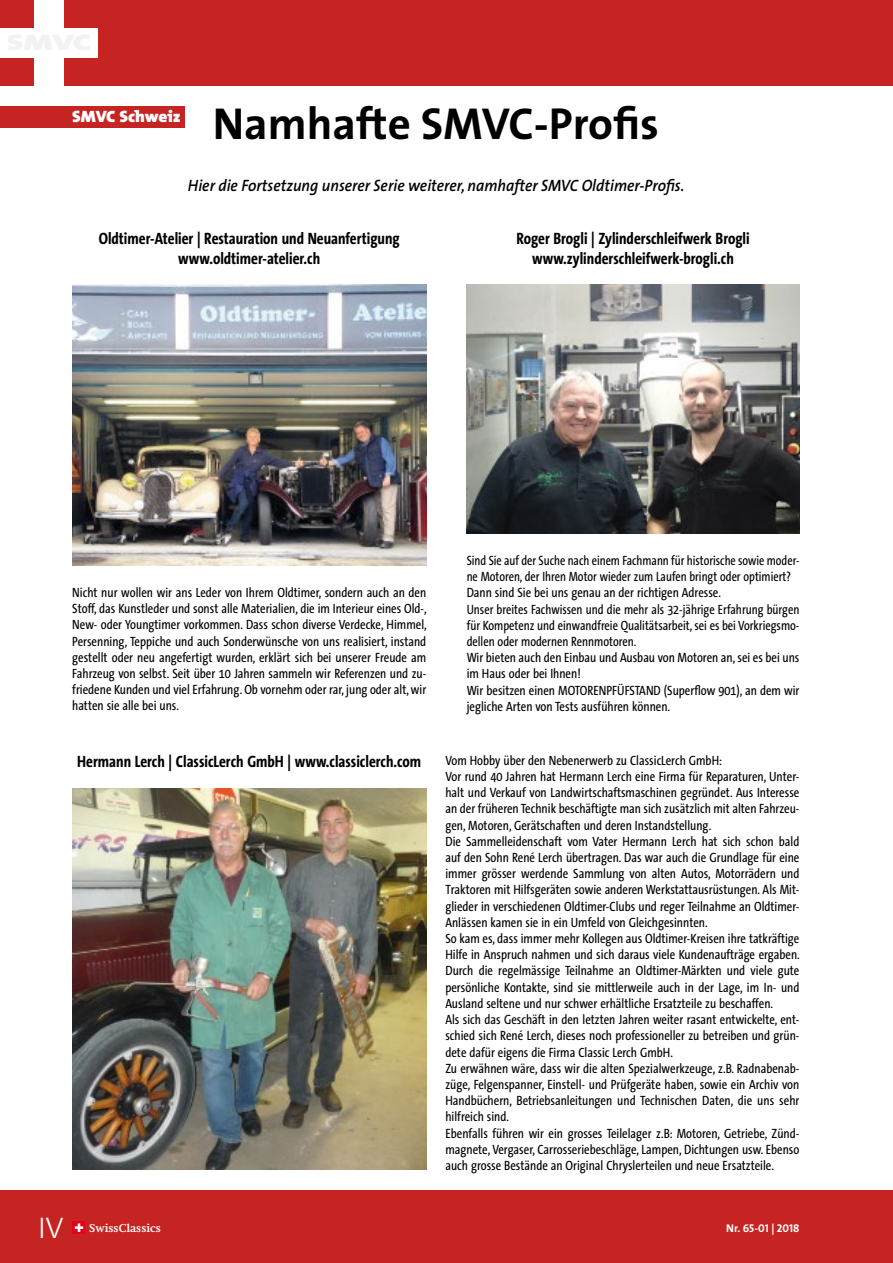
<style>
.page{position:relative;width:893px;height:1263px;background:#fff}
.page>*{position:absolute;margin:0;border:0;box-sizing:border-box;transform-origin:0 0}
.t1{font:700 45px "The Sans";color:#000}
.t2{font:30px "The Sans Light Caps";color:#fff}
.t3{font:700 16.5px/19.8px "The Sans Condensed";color:#000;text-align:center}
.t4{font:italic 600 16.5px "The Sans";color:#000;scale:.93 1}
.t5{font:900 16.5px "The Mix";color:#fff;scale:1.05 1}
.t6{font:13.5px/16.2px "The Sans Condensed";color:#000}
.t7{font:13.5px/16.2px "The Sans Condensed";color:#000;scale:.96 1}
.t8{font:700 11.25px "Swift";color:#fff}
.t9{font:11.25px "The Sans Bold Caps";color:#fff}
.s1{font-family:"The Sans";font-weight:700}
</style>
<div class="page">
<div style="left:0;top:0;width:893px;height:85px;background:#c62422"></div>
<div style="left:34px;top:0;width:30px;height:85px;background:#fff"></div>
<div style="left:0;top:28px;width:98px;height:29px;background:#fff"></div>
<div style="left:0;top:1191px;width:893px;height:72px;background:#c62422"></div>
<svg style="left:73px;top:1221px;width:12px;height:13px"></svg>
<svg style="left:75px;top:1223px;width:8px;height:9px"></svg>
<div style="left:0;top:106px;width:185px;height:22px;background:#c62422"></div>
<img style="left:72px;top:285px;width:354px;height:281px">
<img style="left:467px;top:285px;width:332px;height:249px">
<img style="left:72px;top:789px;width:354px;height:380px">
<p class="t5" style="left:72px;top:103px;width:105px">SMVC Schweiz</p>
<h1 class="t1" style="left:213px;top:86px;width:448px">Namhafte SMVC-Profis</h1>
<p class="t4" style="left:188px;top:171px;width:535px">Hier die Fortsetzung unserer Serie weiterer, namhafter SMVC Oldtimer-Profis.</p>
<p class="t3" style="left:99px;top:229px;width:303px">Oldtimer-Atelier | Restauration und Neuanfertigung www.oldtimer-atelier.ch</p>
<p class="t3" style="left:516px;top:229px;width:235px">Roger Brogli | Zylinderschleifwerk Brogli www.zylinderschleifwerk-brogli.ch</p>
<p class="t6" style="left:72px;top:584px;width:356px;text-align:justify">Nicht nur wollen wir ans Leder von Ihrem Oldtimer, sondern auch an den Stoff, das Kunstleder und sonst alle Materialien, die im Interieur eines Old-, New- oder Youngtimer vorkommen. Dass schon diverse Verdecke, Himmel, Persenning, Teppiche und auch Sonderwünsche von uns realisiert, instand gestellt oder neu angefertigt wurden, erklärt sich bei unserer Freude am Fahrzeug von selbst. Seit über 10 Jahren sammeln wir Referenzen und zu&shy;friedene Kunden und viel Erfahrung. Ob vornehm oder rar, jung oder alt, wir hatten sie alle bei uns.</p>
<p class="t3" style="left:77px;top:752px;width:345px">Hermann Lerch | ClassicLerch GmbH | www.classiclerch.com</p>
<p class="t7" style="left:467px;top:553px;width:348px">Sind Sie auf der Suche nach einem Fachmann für historische sowie moder&shy;ne Motoren, der Ihren Motor wieder zum Laufen bringt oder optimiert?<br>Dann sind Sie bei uns genau an der richtigen Adresse.<br>Unser breites Fachwissen und die mehr als 32-jährige Erfahrung bürgen für Kompetenz und einwandfreie Qualitätsarbeit, sei es bei Vorkriegsmo&shy;dellen oder modernen Rennmotoren.<br>Wir bieten auch den Einbau und Ausbau von Motoren an, sei es bei uns im Haus oder bei Ihnen!<br>Wir besitzen einen MOTORENPFÜFSTAND (Superflow 901), an dem wir jegliche Arten von Tests ausführen können.</p>
<p class="t6" style="left:445px;top:752px;width:356px">Vom Hobby über den Nebenerwerb zu ClassicLerch GmbH:<br>Vor rund 40 Jahren hat Hermann Lerch eine Firma für Reparaturen, Unter&shy;halt und Verkauf von Landwirtschaftsmaschinen gegründet. Aus Interesse an der früheren Technik beschäftigte man sich zusätzlich mit alten Fahrzeu&shy;gen, Motoren, Gerätschaften und deren Instandstellung.<br>Die Sammelleidenschaft vom Vater Hermann Lerch hat sich schon bald auf den Sohn René Lerch übertragen. Das war auch die Grundlage für eine immer grösser werdende Sammlung von alten Autos, Motorrädern und Traktoren mit Hilfsgeräten sowie anderen Werkstattausrüstungen. Als Mit&shy;glieder in verschiedenen Oldtimer-Clubs und reger Teilnahme an Oldtimer-Anlässen kamen sie in ein Umfeld von Gleichgesinnten.<br>So kam es, dass immer mehr Kollegen aus Oldtimer-Kreisen ihre tatkräftige Hilfe in Anspruch nahmen und sich daraus viele Kundenaufträge ergaben.<br>Durch die regelmässige Teilnahme an Oldtimer-Märkten und viele gute persönliche Kontakte, sind sie mittlerweile auch in der Lage, im In- und Ausland seltene und nur schwer erhältliche Ersatzteile zu beschaffen.<br>Als sich das Geschäft in den letzten Jahren weiter rasant entwickelte, ent&shy;schied sich René Lerch, dieses noch professioneller zu betreiben und grün&shy;dete dafür eigens die Firma Classic Lerch GmbH.<br>Zu erwähnen wäre, dass wir die alten Spezialwerkzeuge, z.B. Radnabenab&shy;züge, Felgenspanner, Einstell- und Prüfgeräte haben, sowie ein Archiv von Handbüchern, Betriebsanleitungen und Technischen Daten, die uns sehr hilfreich sind.<br>Ebenfalls führen wir ein grosses Teilelager z.B: Motoren, Getriebe, Zünd&shy;magnete, Vergaser, Carrosseriebeschläge, Lampen, Dichtungen usw. Ebenso auch grosse Bestände an Original Chryslerteilen und neue Ersatzteile.</p>
<h2 class="t2" style="left:38px;top:1203px;width:27px">IV</h2>
<p class="t8" style="left:89px;top:1221px;width:73px">SwissClassics</p>
<p class="t9" style="left:726px;top:1219px;width:75px"><span class="s1">Nr.</span> 65-01 | 2018</p>
</div>
